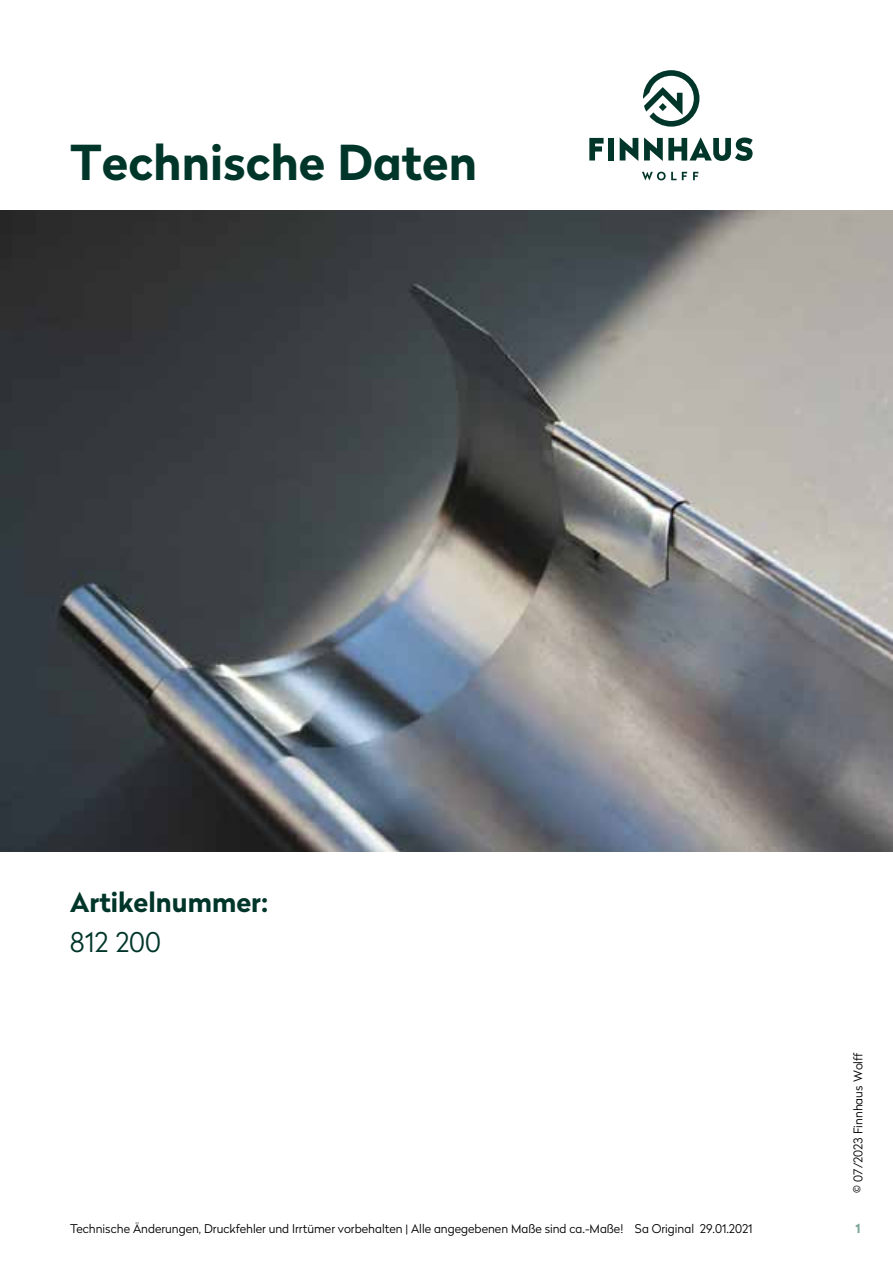
<style>
.page{position:relative;width:893px;height:1263px;background:#fff}
.page>*{position:absolute;margin:0;border:0;box-sizing:border-box;transform-origin:0 0}
.t1{font:700 48px "Radikal";color:#00362a}
.t2{font:700 27px "Radikal";color:#00362a}
.t3{font:300 27px "Radikal";color:#00362a}
.t4{font:700 12.75px "Radikal";color:#7da698}
.t5{font:300 12px "Radikal";color:#000}
</style>
<div class="page">
<svg style="left:643px;top:70px;width:56px;height:57px"></svg>
<svg style="left:642px;top:172px;width:45px;height:8px"></svg>
<svg style="left:693px;top:172px;width:5px;height:8px"></svg>
<svg style="left:620px;top:137px;width:18px;height:24px"></svg>
<svg style="left:589px;top:138px;width:15px;height:22px"></svg>
<div style="left:608px;top:138px;width:6px;height:22px;background:#00362a"></div>
<svg style="left:644px;top:137px;width:109px;height:24px"></svg>
<img style="left:0;top:210px;width:893px;height:642px">
<h1 class="t1" style="left:70px;top:128px;width:408px">Technische Daten</h1>
<h2 class="t2" style="left:70px;top:883px;width:200px">Artikelnummer:</h2>
<h2 class="t3" style="left:70px;top:923px;width:92px">812 200</h2>
<p class="t5" style="left:850px;top:1193px;width:142px;rotate:-90deg">© 07/2023 Finnhaus Wolff</p>
<p class="t5" style="left:70px;top:1220px;width:555px">Technische Änderungen, Druckfehler und Irrtümer vorbehalten | Alle angegebenen Maße sind ca.-Maße!</p>
<p class="t4" style="left:855px;top:1219px;width:7px">1</p>
<p class="t5" style="left:635px;top:1220px;width:119px">Sa Original 29.01.2021</p>
</div>
